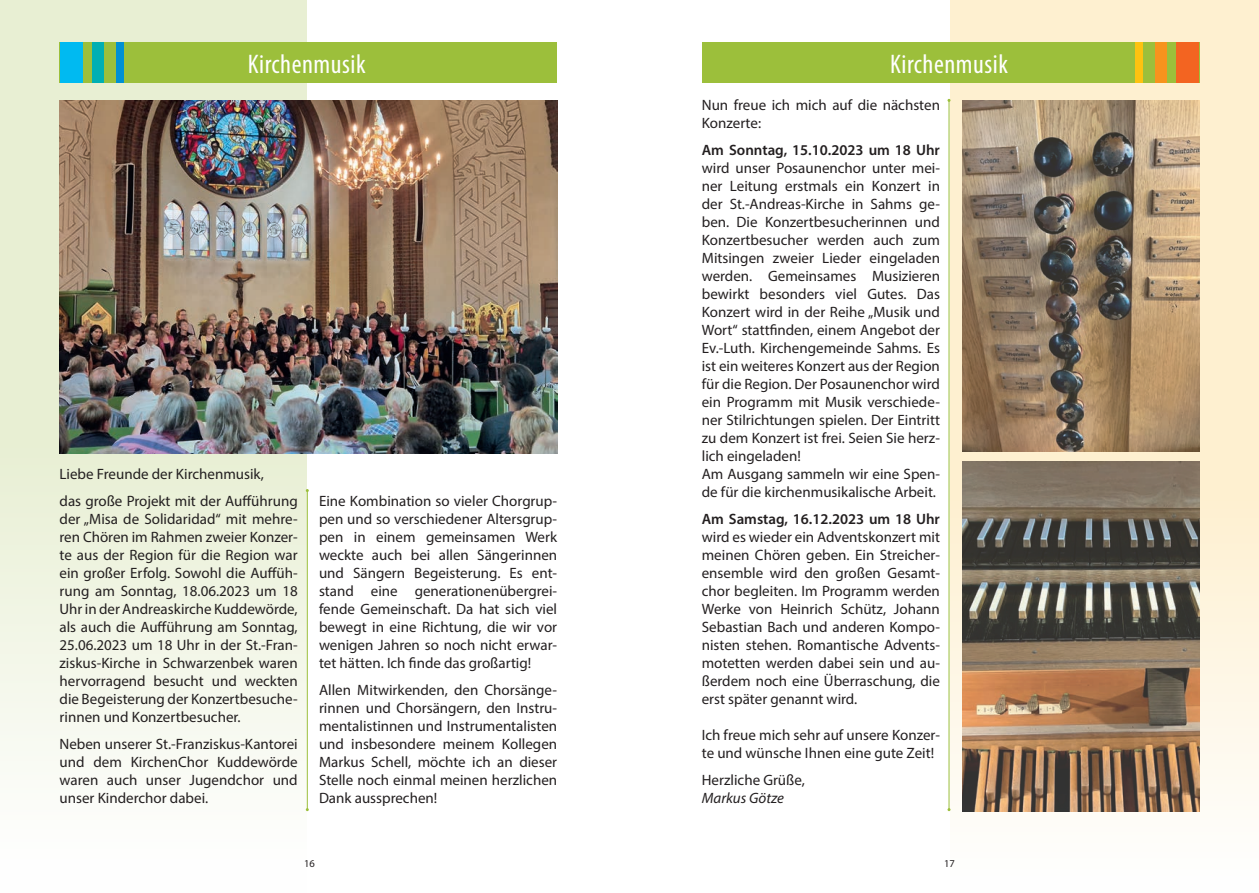
<style>
.page{position:relative;width:1259px;height:893px;background:#fff}
.page>*{position:absolute;margin:0;border:0;box-sizing:border-box;transform-origin:0 0}
.t1{font:condensed 27px "Myriad Pro";letter-spacing:.02em;color:#fff}
.t2{font:15px/18px "Myriad Pro";color:#231f20;text-align:justify}
.t3{font:600 15px "Myriad Pro";color:#231f20}
.t4{font:italic 15px "Myriad Pro";color:#231f20}
.t5{font:10.5px "Myriad Pro";color:#231f20}
</style>
<div class="page">
<div style="left:0;top:0;width:307px;height:893px;background:linear-gradient(to bottom,#e1eac6,#fafcf6)"></div>
<div style="left:950px;top:0;width:309px;height:893px;background:linear-gradient(to bottom,#fdebc3,#fefaf1)"></div>
<div style="left:60px;top:43px;width:497px;height:40px;background:#9cbf3b"></div>
<div style="left:702px;top:43px;width:497px;height:40px;background:#9cbf3b"></div>
<div style="left:60px;top:43px;width:22px;height:40px;background:#00baf1"></div>
<div style="left:92px;top:43px;width:12px;height:40px;background:#00afb3"></div>
<div style="left:116px;top:43px;width:7px;height:40px;background:#0090d3"></div>
<div style="left:1176px;top:43px;width:23px;height:40px;background:#f36421"></div>
<div style="left:1155px;top:43px;width:12px;height:40px;background:#f7931d"></div>
<div style="left:1135px;top:43px;width:8px;height:40px;background:#fec210"></div>
<hr style="left:307px;top:490px;width:1px;height:320px;background:#9cbf3b">
<hr style="left:948px;top:100px;width:1px;height:710px;background:#9cbf3b">
<img style="left:60px;top:101px;width:497px;height:352px">
<img style="left:962px;top:101px;width:237px;height:350px">
<img style="left:962px;top:462px;width:237px;height:350px">
<h1 class="t1" style="left:248px;top:48px;width:119px">Kirchenmusik</h1>
<h1 class="t1" style="left:890px;top:48px;width:119px">Kirchenmusik</h1>
<p class="t2" style="left:702px;top:96px;width:240px">Nun freue ich mich auf die nächsten<br>Konzerte:</p>
<p class="t3" style="left:702px;top:141px;width:240px">Am Sonntag, 15.10.2023 um 18 Uhr</p>
<p class="t2" style="left:702px;top:159px;width:240px;text-align:left">wird unser Posaunenchor unter mei&shy;ner Leitung erstmals ein Konzert in der St.-Andreas-Kirche in Sahms ge&shy;ben. Die Konzertbesucherinnen und Konzertbesucher werden auch zum Mitsingen zweier Lieder eingeladen werden. Gemeinsames Musizieren bewirkt besonders viel Gutes. Das Konzert wird in der Reihe „Musik und Wort“ stattfinden, einem Angebot der Ev.-Luth. Kirchengemeinde Sahms. Es ist ein weiteres Konzert aus der Region für die Region. Der Posaunenchor wird ein Programm mit Musik verschiede&shy;ner Stilrichtungen spielen. Der Eintritt zu dem Konzert ist frei. Seien Sie herz&shy;lich eingeladen!<br>Am Ausgang sammeln wir eine Spen&shy;de für die kirchenmusikalische Arbeit.</p>
<p class="t3" style="left:702px;top:510px;width:240px">Am Samstag, 16.12.2023 um 18 Uhr</p>
<p class="t2" style="left:702px;top:528px;width:240px">wird es wieder ein Adventskonzert mit meinen Chören geben. Ein Streicher&shy;ensemble wird den großen Gesamt&shy;chor begleiten. Im Programm werden Werke von Heinrich Schütz, Johann Sebastian Bach und anderen Kompo&shy;nisten stehen. Romantische Advents&shy;motetten werden dabei sein und au&shy;ßerdem noch eine Überraschung, die erst später genannt wird.</p>
<p class="t2" style="left:702px;top:726px;width:240px">Ich freue mich sehr auf unsere Konzer&shy;te und wünsche Ihnen eine gute Zeit!</p>
<p class="t2" style="left:702px;top:771px;width:105px">Herzliche Grüße,</p>
<p class="t4" style="left:702px;top:789px;width:84px">Markus Götze</p>
<p class="t2" style="left:60px;top:460px;width:240px;line-height:27px">Liebe Freunde der Kirchenmusik,<br>das große Projekt mit der Aufführung</p>
<p class="t2" style="left:60px;top:510px;width:240px">der „Misa de Solidaridad“ mit mehre&shy;ren Chören im Rahmen zweier Konzer&shy;te aus der Region für die Region war ein großer Erfolg. Sowohl die Auffüh&shy;rung am Sonntag, 18.06.2023 um 18<br>Uhr in der Andreaskirche Kuddewörde, als auch die Aufführung am Sonntag, 25.06.2023 um 18 Uhr in der St.-Fran&shy;ziskus-Kirche in Schwarzenbek waren hervorragend besucht und weckten die Begeisterung der Konzertbesuche&shy;rinnen und Konzertbesucher.</p>
<p class="t2" style="left:60px;top:735px;width:240px">Neben unserer St.-Franziskus-Kantorei und dem KirchenChor Kuddewörde waren auch unser Jugendchor und unser Kinderchor dabei.</p>
<p class="t2" style="left:319px;top:491px;width:240px">Eine Kombination so vieler Chorgrup&shy;pen und so verschiedener Altersgrup&shy;pen in einem gemeinsamen Werk weckte auch bei allen Sängerinnen und Sängern Begeisterung. Es ent&shy;stand eine generationenübergrei&shy;fende Gemeinschaft. Da hat sich viel bewegt in eine Richtung, die wir vor wenigen Jahren so noch nicht erwar&shy;tet hätten. Ich finde das großartig!</p>
<p class="t2" style="left:319px;top:680px;width:240px">Allen Mitwirkenden, den Chorsänge&shy;rinnen und Chorsängern, den Instru&shy;mentalistinnen und Instrumentalisten und insbesondere meinem Kollegen Markus Schell, möchte ich an dieser Stelle noch einmal meinen herzlichen Dank aussprechen!</p>
<p class="t5" style="left:304px;top:857px;width:12px">16</p>
<p class="t5" style="left:944px;top:857px;width:12px">17</p>
</div>
